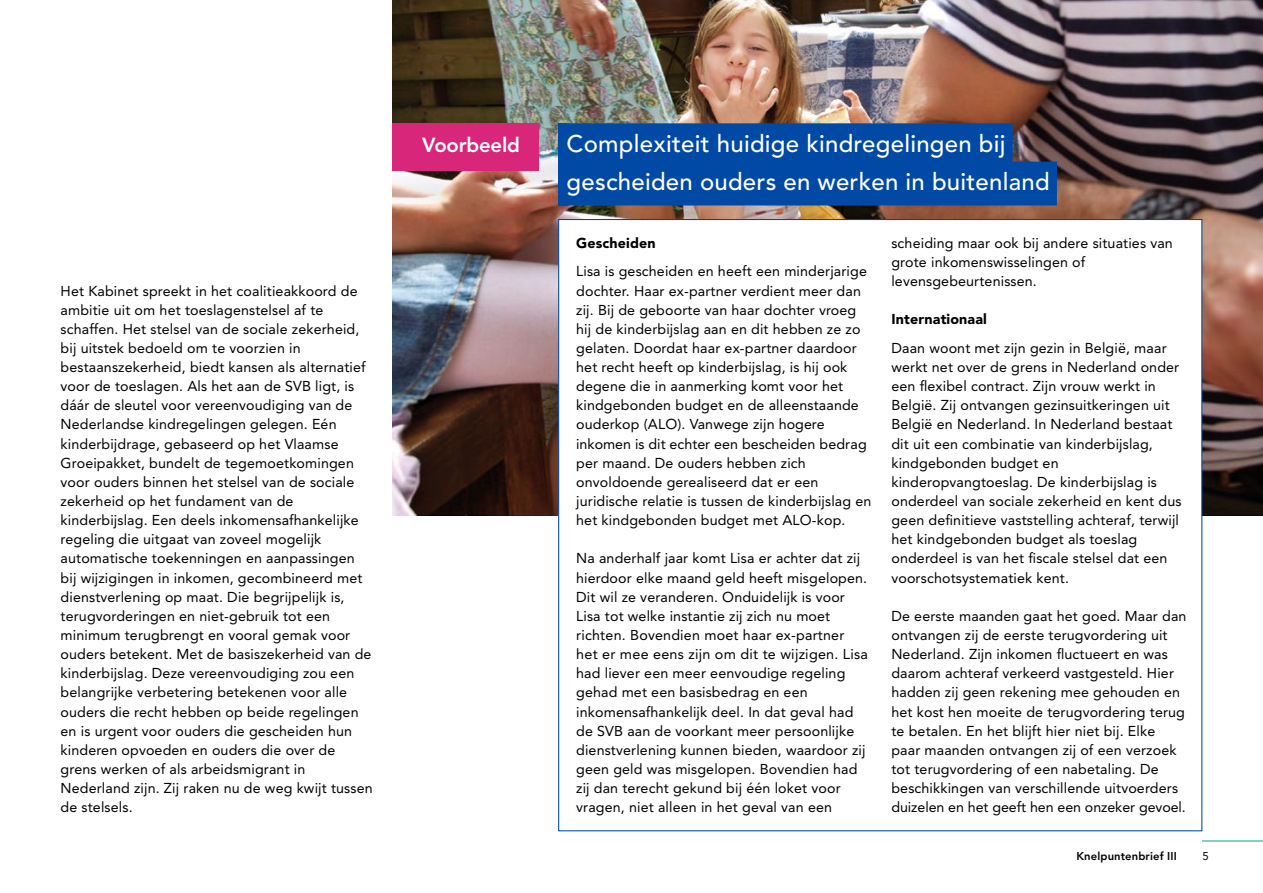
<style>
.page{position:relative;width:1263px;height:893px;background:#fff}
.page>*{position:absolute;margin:0;border:0;box-sizing:border-box;transform-origin:0 0}
.heading_voorbeeld_H3{font:500 24px/38.2px "Avenir LT Std";letter-spacing:.01em;color:#fff}
.tussenkop_artikel_H2{font:800 20.25px "Avenir LT Std";letter-spacing:-.01em;color:#fff}
.platte_tekst{font:14.25px/19.2px "Avenir LT Std";letter-spacing:.01em;color:#000}
.tussenkop_artikel_H4{font:900 14.25px "Avenir LT Std";letter-spacing:.01em;color:#000}
.t1{font:800 11.25px "Avenir LT Std";letter-spacing:.01em;color:#000}
.t2{font:11.25px "Avenir LT Std";color:#000}
</style>
<div class="page">
<img style="left:392px;top:0;width:871px;height:516px">
<div style="left:558px;top:219px;width:644px;height:612px;background:#fff;border:1px solid #004aa5"></div>
<div style="left:392px;top:123px;width:147px;height:48px;background:#d8277a"></div>
<div style="left:567px;top:123px;width:446px;height:44px;background:#004aa5"></div>
<div style="left:567px;top:162px;width:490px;height:43px;background:#004aa5"></div>
<div style="left:558px;top:123px;width:9px;height:82px;background:#004aa5"></div>
<hr style="left:1202px;top:841px;width:61px;height:1px;background:#87cec9">
<p class="platte_tekst" style="left:61px;top:281px;width:314px">Het Kabinet spreekt in het coalitieakkoord de ambitie uit om het toeslagenstelsel af te schaffen. Het stelsel van de sociale zekerheid, bij uitstek bedoeld om te voorzien in bestaanszekerheid, biedt kansen als alternatief voor de toeslagen. Als het aan de SVB ligt, is dáár de sleutel voor vereenvoudiging van de Nederlandse kindregelingen gelegen. Eén kinderbijdrage, gebaseerd op het Vlaamse Groeipakket, bundelt de tegemoetkomingen voor ouders binnen het stelsel van de sociale zekerheid op het fundament van de kinderbijslag. Een deels inkomensafhankelijke regeling die uitgaat van zoveel mogelijk automatische toekenningen en aanpassingen bij wijzigingen in inkomen, gecombineerd met dienstverlening op maat. Die begrijpelijk is, terugvorderingen en niet-gebruik tot een minimum terugbrengt en vooral gemak voor ouders betekent. Met de basiszekerheid van de kinderbijslag. Deze vereenvoudiging zou een belangrijke verbetering betekenen voor alle ouders die recht hebben op beide regelingen en is urgent voor ouders die gescheiden hun kinderen opvoeden en ouders die over de grens werken of als arbeidsmigrant in Nederland zijn. Zij raken nu de weg kwijt tussen de stelsels.</p>
<h2 class="tussenkop_artikel_H2" style="left:422px;top:133px;width:99px">Voorbeeld</h2>
<h3 class="heading_voorbeeld_H3" style="left:567px;top:125px;width:485px">Complexiteit huidige kindregelingen bij gescheiden ouders en werken in buitenland</h3>
<h4 class="tussenkop_artikel_H4" style="left:576px;top:234px;width:81px">Gescheiden</h4>
<p class="platte_tekst" style="left:576px;top:262px;width:297px">Lisa is gescheiden en heeft een minderjarige dochter. Haar ex-partner verdient meer dan zij. Bij de geboorte van haar dochter vroeg hij de kinderbijslag aan en dit hebben ze zo gelaten. Doordat haar ex-partner daardoor het recht heeft op kinderbijslag, is hij ook degene die in aanmerking komt voor het kindgebonden budget en de alleenstaande ouderkop (ALO). Vanwege zijn hogere inkomen is dit echter een bescheiden bedrag per maand. De ouders hebben zich onvoldoende gerealiseerd dat er een juridische relatie is tussen de kinderbijslag en het kindgebonden budget met ALO-kop.</p>
<p class="platte_tekst" style="left:576px;top:549px;width:293px">Na anderhalf jaar komt Lisa er achter dat zij hierdoor elke maand geld heeft misgelopen.<br>Dit wil ze veranderen. Onduidelijk is voor Lisa tot welke instantie zij zich nu moet richten. Bovendien moet haar ex-partner het er mee eens zijn om dit te wijzigen. Lisa had liever een meer eenvoudige regeling gehad met een basisbedrag en een inkomensafhankelijk deel. In dat geval had de SVB aan de voorkant meer persoonlijke dienstverlening kunnen bieden, waardoor zij geen geld was misgelopen. Bovendien had zij dan terecht gekund bij één loket voor vragen, niet alleen in het geval van een</p>
<p class="platte_tekst" style="left:891px;top:233px;width:283px">scheiding maar ook bij andere situaties van grote inkomenswisselingen of levensgebeurtenissen.</p>
<h4 class="tussenkop_artikel_H4" style="left:891px;top:311px;width:97px">Internationaal</h4>
<p class="platte_tekst" style="left:891px;top:338px;width:292px">Daan woont met zijn gezin in België, maar werkt net over de grens in Nederland onder een flexibel contract. Zijn vrouw werkt in België. Zij ontvangen gezinsuitkeringen uit België en Nederland. In Nederland bestaat dit uit een combinatie van kinderbijslag, kindgebonden budget en kinderopvangtoeslag. De kinderbijslag is onderdeel van sociale zekerheid en kent dus geen definitieve vaststelling achteraf, terwijl het kindgebonden budget als toeslag onderdeel is van het fiscale stelsel dat een voorschotsystematiek kent.</p>
<p class="platte_tekst" style="left:891px;top:606px;width:297px">De eerste maanden gaat het goed. Maar dan ontvangen zij de eerste terugvordering uit Nederland. Zijn inkomen fluctueert en was daarom achteraf verkeerd vastgesteld. Hier hadden zij geen rekening mee gehouden en het kost hen moeite de terugvordering terug te betalen. En het blijft hier niet bij. Elke paar maanden ontvangen zij of een verzoek tot terugvordering of een nabetaling. De beschikkingen van verschillende uitvoerders duizelen en het geeft hen een onzeker gevoel.</p>
<p class="t1" style="left:1076px;top:849px;width:102px">Knelpuntenbrief III</p>
<p class="t2" style="left:1202px;top:850px;width:8px">5</p>
</div>
